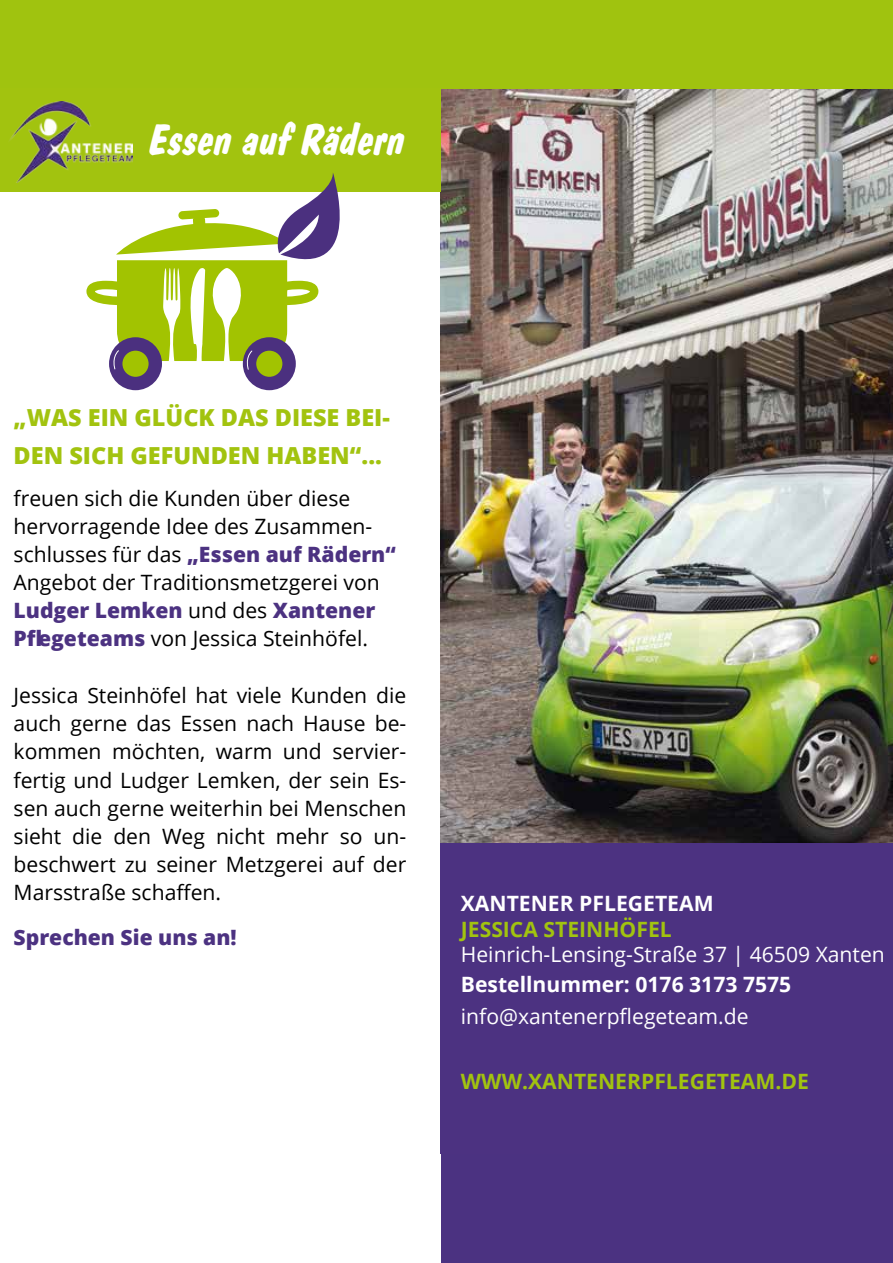
<style>
.page{position:relative;width:893px;height:1263px;background:#fff}
.page>*{position:absolute;margin:0;border:0;box-sizing:border-box;transform-origin:0 0}
.t1{font:700 43.2px "Dom Diagonal BT";color:#fff}
.t2{font:800 23.55px/37.5px "Open Sans";color:#a2c30f}
.t3{font:21.15px/28.2px "Open Sans";color:#000}
.t4{font:21.15px "Open Sans";color:#fff}
.t5{font:700 21.15px "Open Sans";color:#fff}
.t6{font:700 21.15px "Open Sans";color:#a2c30f}
.t7{font:800 21.15px "Open Sans";color:#4c3281}
.s1{font-weight:800;color:#4c3281}
</style>
<div class="page">
<div style="left:440px;top:1138px;width:453px;height:125px;background:#4b3281"></div>
<div style="left:0;top:0;width:893px;height:119px;background:#a0c30f"></div>
<img style="left:441px;top:89px;width:452px;height:754px">
<div style="left:441px;top:843px;width:452px;height:310px;background:#4c3281"></div>
<div style="left:0;top:88px;width:441px;height:103px;background:#a2c30f"></div>
<img style="left:9px;top:102px;width:124px;height:80px">
<div style="left:109px;top:337px;width:53px;height:53px;background:#4b307f;border-radius:50%"></div>
<div style="left:122px;top:351px;width:27px;height:26px;background:#a2c301;border-radius:50%"></div>
<div style="left:243px;top:337px;width:53px;height:53px;background:#4b307f;border-radius:50%"></div>
<div style="left:256px;top:351px;width:26px;height:26px;background:#a2c301;border-radius:50%"></div>
<svg style="left:86px;top:172px;width:282px;height:198px"></svg>
<h1 class="t1" style="left:150px;top:113px;width:258px">Essen auf Rädern</h1>
<p class="t2" style="left:14px;top:397px;width:378px">„WAS EIN GLÜCK DAS DIESE BEI-<br>DEN SICH GEFUNDEN HABEN“...</p>
<p class="t3" style="left:14px;top:483px;width:384px">freuen sich die Kunden über diese hervorragende Idee des Zusammen&shy;schlusses für das <span class="s1">„Essen auf Rädern“ </span>Angebot der Traditionsmetzgerei von <span class="s1">Ludger Lemken</span> und des <span class="s1">Xantener Pflegeteams</span> von Jessica Steinhöfel.</p>
<p class="t3" style="left:14px;top:681px;width:394px;text-align:justify">Jessica Steinhöfel hat viele Kunden die auch gerne das Essen nach Hause be&shy;kommen möchten, warm und servier&shy;fertig und Ludger Lemken, der sein Es&shy;sen auch gerne weiterhin bei Menschen sieht die den Weg nicht mehr so un&shy;beschwert zu seiner Metzgerei auf der Marsstraße schaffen.</p>
<p class="t7" style="left:14px;top:921px;width:225px">Sprechen Sie uns an!</p>
<p class="t5" style="left:461px;top:889px;width:254px">XANTENER PFLEGETEAM</p>
<p class="t6" style="left:461px;top:914px;width:212px">JESSICA STEINHÖFEL</p>
<p class="t4" style="left:461px;top:940px;width:426px">Heinrich-Lensing-Straße 37 | 46509 Xanten</p>
<p class="t5" style="left:461px;top:969px;width:332px">Bestellnummer: 0176 3173 7575</p>
<p class="t4" style="left:461px;top:1002px;width:289px">info@xantenerpflegeteam.de</p>
<p class="t6" style="left:461px;top:1067px;width:350px">WWW.XANTENERPFLEGETEAM.DE</p>
</div>
